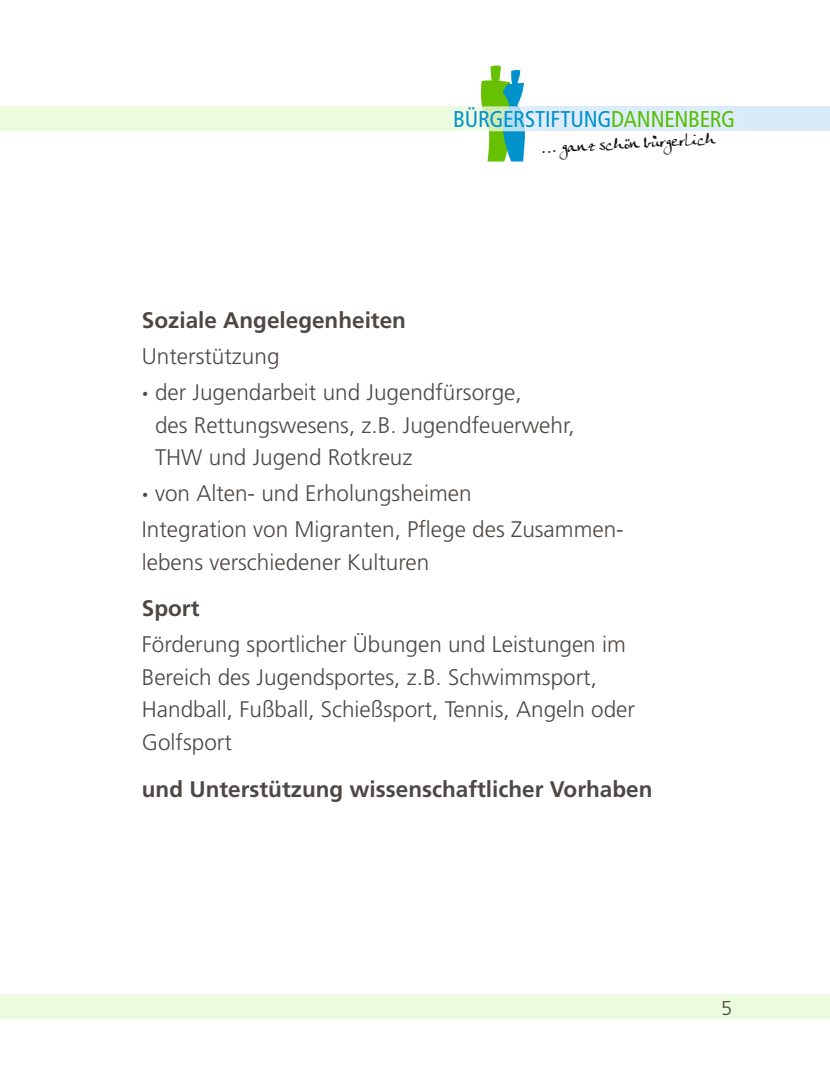
<style>
.page{position:relative;width:830px;height:1092px;background:#fff}
.page>*{position:absolute;margin:0;border:0;box-sizing:border-box;transform-origin:0 0}
.t1{font:condensed 22.75px "Frutiger";letter-spacing:-.01em;color:#0093cb}
.t2{font:300 22.5px/32.5px "Frutiger";color:#4d4845}
.t3{font:700 22.5px "Frutiger";color:#4d4845}
.t4{font:300 20px "Frutiger";color:#4d4845}
.t5{font:15.25px "Schrift";color:#151616}
.s1{color:#58be07}
.s2{font-weight:900}
</style>
<div class="page">
<div style="left:513px;top:106px;width:316px;height:25px;background:#d9eaf9"></div>
<div style="left:0;top:106px;width:497px;height:25px;background:#ecfade"></div>
<div style="left:439px;top:51px;width:309px;height:126px;background:#fff;opacity:.75"></div>
<svg style="left:480px;top:65px;width:45px;height:96px"></svg>
<div style="left:0;top:994px;width:829px;height:25px;background:#ecfade"></div>
<p class="t1" style="left:453px;top:106px;width:283px">BÜRGERSTIFTUNG<span class="s1">DANNENBERG</span></p>
<p class="t5" style="left:541px;top:139px;width:175px;rotate:-3deg">. . . ganz schön bürgerlich</p>
<p class="t3" style="left:142px;top:307px;width:265px">Soziale Angelegenheiten</p>
<p class="t2" style="left:142px;top:338px;width:381px;line-height:36px">Unterstützung<br><span class="s2">·</span> der Jugendarbeit und Jugendfürsorge,</p>
<p class="t2" style="left:155px;top:408px;width:421px">des Rettungswesens, z.B. Jugendfeuerwehr,<br>THW und Jugend Rotkreuz</p>
<p class="t2" style="left:142px;top:475px;width:483px;line-height:36px"><span class="s2">·</span> von Alten- und Erholungsheimen<br>Integration von Migranten, Pflege des Zusammen-</p>
<p class="t2" style="left:142px;top:545px;width:289px">lebens verschiedener Kulturen</p>
<p class="t3" style="left:142px;top:595px;width:59px">Sport</p>
<p class="t2" style="left:142px;top:628px;width:494px">Förderung sportlicher Übungen und Leistungen im Bereich des Jugendsportes, z.B. Schwimmsport, Handball, Fußball, Schießsport, Tennis, Angeln oder Golfsport</p>
<p class="t3" style="left:142px;top:775px;width:512px">und Unterstützung wissenschaftlicher Vorhaben</p>
<p class="t4" style="left:721px;top:996px;width:13px">5</p>
</div>
